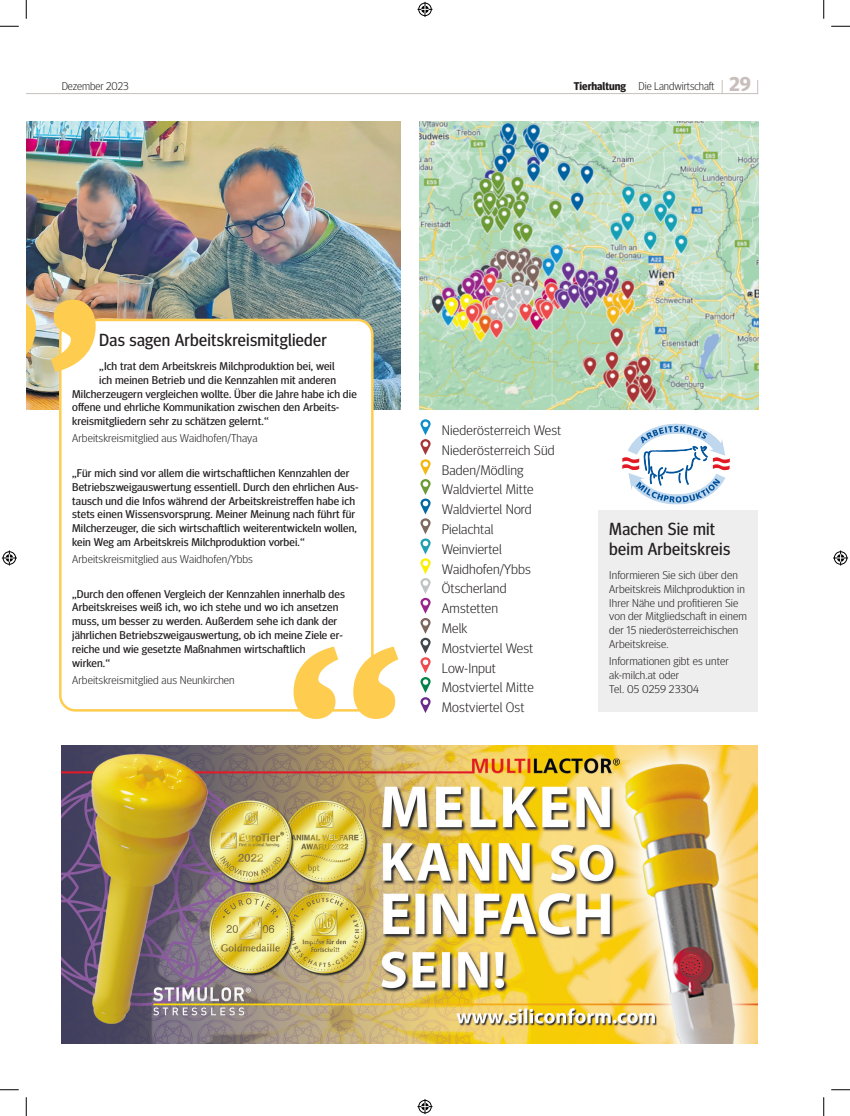
<style>
.page{position:relative;width:850px;height:1116px;background:#fff}
.page>*{position:absolute;margin:0;border:0;box-sizing:border-box;transform-origin:0 0}
.t1{font:17.5px/20px "Meta Head OT";letter-spacing:.015em;color:#231f20}
.t2{font:300 13.75px/19.8px "Meta Head OT";letter-spacing:.01em;color:#231f20;scale:1.05 1}
.t3{font:11.25px/13.8px "Meta Head OT";letter-spacing:.01em;color:#231f20;scale:1.05 1}
.t4{font:300 11.25px/13.8px "Meta Head OT";letter-spacing:.01em;color:#231f20;scale:1.05 1}
.t5{font:300 11.25px "Meta Head OT";letter-spacing:.01em;color:#231f20}
.s1{font-weight:700}
.s2{font-weight:700;font-size:20px;color:#c8bfbc}
</style>
<div class="page">
<img style="left:62px;top:746px;width:695px;height:297px">
<hr style="left:26px;top:93px;width:732px;height:1px;background:#c8bfbc">
<svg style="left:757px;top:80px;width:1px;height:13px"></svg>
<svg style="left:721px;top:80px;width:1px;height:13px"></svg>
<img style="left:26px;top:122px;width:374px;height:287px">
<div style="left:60px;top:320px;width:312px;height:390px;background:#fff;border-radius:15px"></div>
<div style="left:59px;top:319px;width:314px;height:392px;border:2px solid #fecc4e;border-radius:15px"></div>
<img style="left:420px;top:122px;width:338px;height:287px">
<svg style="left:420px;top:419px;width:11px;height:294px"></svg>
<img style="left:26px;top:299px;width:70px;height:73px">
<svg style="left:293px;top:646px;width:105px;height:73px"></svg>
<div style="left:598px;top:510px;width:160px;height:201px;background:#eeeeef"></div>
<img style="left:622px;top:423px;width:108px;height:82px">
<svg style="left:0;top:25px;width:19px;height:2px"></svg>
<svg style="left:831px;top:25px;width:19px;height:2px"></svg>
<svg style="left:0;top:1089px;width:19px;height:1px"></svg>
<svg style="left:831px;top:1089px;width:19px;height:1px"></svg>
<svg style="left:25px;top:0;width:2px;height:19px"></svg>
<svg style="left:25px;top:1097px;width:2px;height:18px"></svg>
<svg style="left:823px;top:0;width:1px;height:19px"></svg>
<svg style="left:823px;top:1097px;width:1px;height:18px"></svg>
<svg style="left:417px;top:2px;width:15px;height:15px"></svg>
<svg style="left:417px;top:1099px;width:15px;height:15px"></svg>
<svg style="left:2px;top:550px;width:15px;height:15px"></svg>
<svg style="left:833px;top:550px;width:15px;height:15px"></svg>
<p class="t5" style="left:62px;top:80px;width:69px">Dezember 2023</p>
<p class="t5" style="left:574px;top:80px;width:178px"><span class="s1">Tierhaltung</span> Die Landwirtschaft <span class="s2">29</span></p>
<h1 class="t1" style="left:99px;top:330px;width:229px">Das sagen Arbeitskreismitglieder</h1>
<p class="t3" style="left:99px;top:359px;width:226px">„Ich trat dem Arbeitskreis Milchproduktion bei, weil</p>
<p class="t3" style="left:99px;top:373px;width:227px">ich meinen Betrieb und die Kennzahlen mit anderen</p>
<p class="t3" style="left:72px;top:387px;width:272px">Milcherzeugern vergleichen wollte. Über die Jahre habe ich die</p>
<p class="t3" style="left:72px;top:401px;width:256px">offene und ehrliche Kommunikation zwischen den Arbeits-</p>
<p class="t3" style="left:72px;top:414px;width:189px">kreismitgliedern sehr zu schätzen gelernt.“</p>
<p class="t4" style="left:72px;top:431px;width:178px">Arbeitskreismitglied aus Waidhofen/Thaya</p>
<p class="t3" style="left:72px;top:466px;width:274px">„Für mich sind vor allem die wirtschaftlichen Kennzahlen der Betriebszweigauswertung essentiell. Durch den ehrlichen Aus&shy;tausch und die Infos während der Arbeitskreistreffen habe ich stets einen Wissensvorsprung. Meiner Meinung nach führt für Milcherzeuger, die sich wirtschaftlich weiterentwickeln wollen, kein Weg am Arbeitskreis Milchproduktion vorbei.“</p>
<p class="t4" style="left:72px;top:552px;width:174px">Arbeitskreismitglied aus Waidhofen/Ybbs</p>
<p class="t3" style="left:72px;top:587px;width:261px">„Durch den offenen Vergleich der Kennzahlen innerhalb des Arbeitskreises weiß ich, wo ich stehe und wo ich ansetzen muss, um besser zu werden. Außerdem sehe ich dank der jährlichen Betriebszweigauswertung, ob ich meine Ziele er&shy;reiche und wie gesetzte Maßnahmen wirtschaftlich wirken.“</p>
<p class="t4" style="left:72px;top:672px;width:156px">Arbeitskreismitglied aus Neunkirchen</p>
<p class="t2" style="left:442px;top:420px;width:115px">Niederösterreich West<br>Niederösterreich Süd<br>Baden/Mödling<br>Waldviertel Mitte<br>Waldviertel Nord<br>Pielachtal<br>Weinviertel<br>Waidhofen/Ybbs<br>Ötscherland<br>Amstetten<br>Melk<br>Mostviertel West<br>Low-Input<br>Mostviertel Mitte<br>Mostviertel Ost</p>
<h1 class="t1" style="left:609px;top:519px;width:122px">Machen Sie mit beim Arbeitskreis</h1>
<p class="t4" style="left:609px;top:568px;width:132px">Informieren Sie sich über den<br>Arbeitskreis Milchproduktion in<br>Ihrer Nähe und profitieren Sie von der Mitgliedschaft in einem der 15 niederösterreichischen<br>Arbeitskreise.</p>
<p class="t4" style="left:609px;top:654px;width:115px">Informationen gibt es unter ak-milch.at oder<br>Tel. 05 0259 23304</p>
</div>
